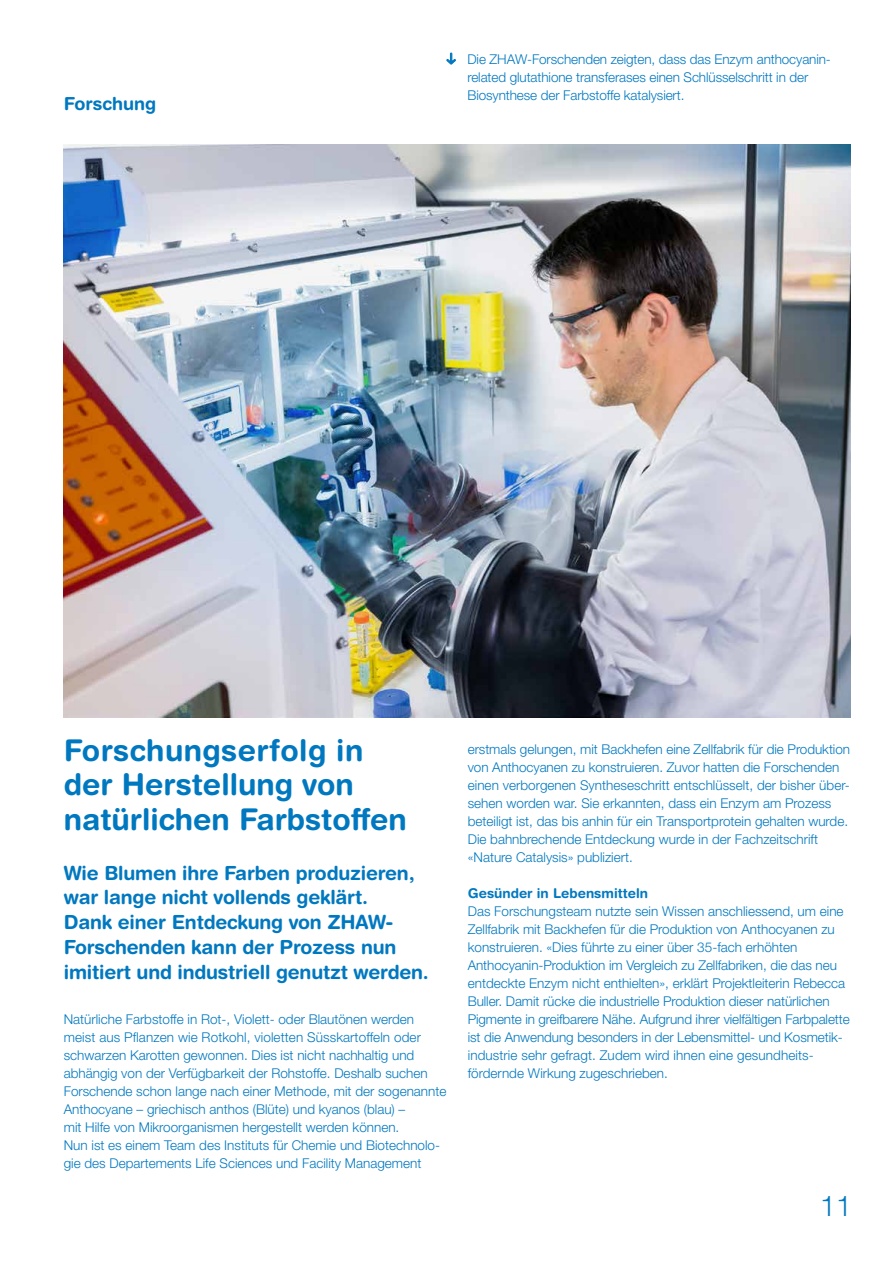
<style>
.page{position:relative;width:893px;height:1263px;background:#fff}
.page>*{position:absolute;margin:0;border:0;box-sizing:border-box;transform-origin:0 0}
.t1{font:700 30px/34.5px "Helvetica Rounded LT Pro";color:#0078c0}
.t2{font:300 28.5px "Helvetica Neue LT Pro";color:#0078c0}
.t3{font:700 19.5px/24.8px "Helvetica Rounded LT Pro";letter-spacing:-.01em;color:#0078c0}
.t4{font:700 18px "Helvetica Rounded LT Pro";color:#0078c0}
.t5{font:300 13.5px/18px "Helvetica Neue LT Pro";color:#0078c0}
.t6{font:700 13.5px "Helvetica Rounded LT Pro";color:#0078c0}
</style>
<div class="page">
<svg style="left:446px;top:52px;width:10px;height:13px"></svg>
<img style="left:64px;top:145px;width:787px;height:572px">
<h2 class="t4" style="left:64px;top:92px;width:94px">Forschung</h2>
<p class="t5" style="left:467px;top:50px;width:363px">Die ZHAW-Forschenden zeigten, dass das Enzym anthocyanin&shy;related glutathione transferases einen Schlüsselschritt in der<br>Biosynthese der Farbstoffe katalysiert.</p>
<h3 class="t1" style="left:64px;top:732px;width:345px">Forschungserfolg in der Herstellung von natürlichen Farbstoffen</h3>
<p class="t5" style="left:468px;top:739px;width:384px">erstmals gelungen, mit Backhefen eine Zellfabrik für die Produktion von Anthocyanen zu konstruieren. Zuvor hatten die Forschenden einen verborgenen Syntheseschritt entschlüsselt, der bisher über&shy;sehen worden war. Sie erkannten, dass ein Enzym am Prozess beteiligt ist, das bis anhin für ein Transportprotein gehalten wurde.<br>Die bahnbrechende Entdeckung wurde in der Fachzeitschrift «Nature Catalysis» publiziert.</p>
<h4 class="t6" style="left:468px;top:884px;width:182px">Gesünder in Lebensmitteln</h4>
<p class="t5" style="left:468px;top:901px;width:383px">Das Forschungsteam nutzte sein Wissen anschliessend, um eine Zellfabrik mit Backhefen für die Produktion von Anthocyanen zu konstruieren. «Dies führte zu einer über 35-fach erhöhten Anthocyanin-Produktion im Vergleich zu Zellfabriken, die das neu entdeckte Enzym nicht enthielten», erklärt Projektleiterin Rebecca Buller. Damit rücke die industrielle Produktion dieser natürlichen Pigmente in greifbarere Nähe. Aufgrund ihrer vielfältigen Farbpalette ist die Anwendung besonders in der Lebensmittel- und Kosmetik&shy;industrie sehr gefragt. Zudem wird ihnen eine gesundheits&shy;fördernde Wirkung zugeschrieben.</p>
<p class="t3" style="left:64px;top:860px;width:367px">Wie Blumen ihre Farben produzieren, war lange nicht vollends geklärt.<br>Dank einer Entdeckung von ZHAW-Forschenden kann der Prozess nun imitiert und industriell genutzt werden.</p>
<p class="t5" style="left:64px;top:1009px;width:384px">Natürliche Farbstoffe in Rot-, Violett- oder Blautönen werden meist aus Pflanzen wie Rotkohl, violetten Süsskartoffeln oder schwarzen Karotten gewonnen. Dies ist nicht nachhaltig und abhängig von der Verfügbarkeit der Rohstoffe. Deshalb suchen Forschende schon lange nach einer Methode, mit der sogenannte Anthocyane – griechisch anthos (Blüte) und kyanos (blau) –<br>mit Hilfe von Mikroorganismen hergestellt werden können.<br>Nun ist es einem Team des Instituts für Chemie und Biotechnolo&shy;gie des Departements Life Sciences und Facility Management</p>
<h2 class="t2" style="left:820px;top:1188px;width:33px">11</h2>
</div>
